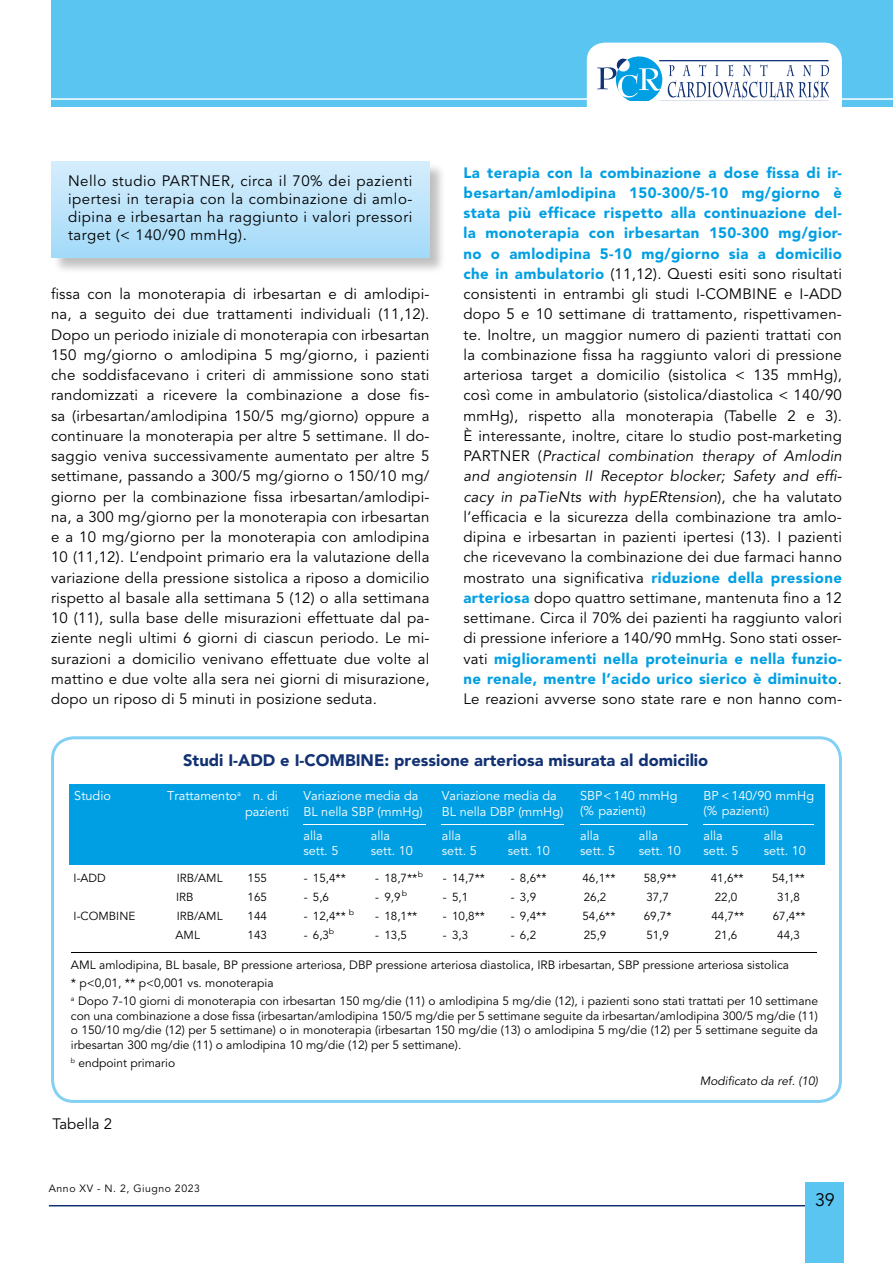
<style>
.page{position:relative;width:893px;height:1263px;background:#fff}
.page>*{position:absolute;margin:0;border:0;box-sizing:border-box;transform-origin:0 0}
.t1{font:18px "Avenir LT Std";color:#000}
.t2{font:900 16.5px "Avenir LT Std";color:#123274}
.t3{font:15px/20.2px "Avenir LT Std";letter-spacing:.015em;color:#000;text-align:justify}
.t4{font:12.75px/15.3px "Avenir LT Std";color:#fff}
.t5{font:12px/18px "Avenir LT Std";color:#000}
.t6{font:italic 12px "Avenir LT Std";color:#000}
.t7{font:11.7px "Avenir LT Std";color:#000}
.t8{font:10.5px "Avenir LT Std";letter-spacing:.05em;color:#000}
.s1{font-weight:900;color:#009fe3}
.s2{font-style:italic}
</style>
<div class="page">
<hr style="left:49px;top:1205px;width:761px;height:1px;background:#123274">
<div style="left:51px;top:0;width:842px;height:106px;background:#5bc5f2"></div>
<div style="left:587px;top:43px;width:255px;height:80px;background:#fff;border-radius:18px"></div>
<hr style="left:36px;top:98px;width:857px;height:2px;background:#fff">
<svg style="left:597px;top:56px;width:232px;height:44px"></svg>
<hr style="left:659px;top:60px;width:169px;height:1px;background:#14387f">
<div style="left:806px;top:1182px;width:38px;height:81px;background:#5bc5f2"></div>
<hr style="left:71px;top:952px;width:745px;height:1px;background:#000">
<div style="left:69px;top:784px;width:756px;height:80px;background:#009fe3"></div>
<hr style="left:303px;top:824px;width:123px;height:1px;background:#fff">
<hr style="left:442px;top:824px;width:122px;height:1px;background:#fff">
<hr style="left:580px;top:824px;width:107px;height:1px;background:#fff">
<hr style="left:704px;top:824px;width:110px;height:1px;background:#fff">
<div style="left:51px;top:736px;width:791px;height:367px;border:3px solid #83d0f5;border-radius:21px"></div>
<div style="left:52px;top:162px;width:395px;height:113px;background:#000;opacity:.25"></div>
<div style="left:51px;top:162px;width:378px;height:95px;background:linear-gradient(to bottom,#d5edfc,#a3daf8)"></div>
<p class="t3" style="left:68px;top:172px;width:346px;line-height:18px">Nello studio PARTNER, circa il 70% dei pazienti ipertesi in terapia con la combinazione di amlo&shy;dipina e irbesartan ha raggiunto i valori pressori target (&lt; 140/90 mmHg).</p>
<p class="t3" style="left:51px;top:284px;width:380px">fissa con la monoterapia di irbesartan e di amlodipi&shy;na, a seguito dei due trattamenti individuali (11,12).<br>Dopo un periodo iniziale di monoterapia con irbesartan 150 mg/giorno o amlodipina 5 mg/giorno, i pazienti che soddisfacevano i criteri di ammissione sono stati randomizzati a ricevere la combinazione a dose fis&shy;sa (irbesartan/amlodipina 150/5 mg/giorno) oppure a continuare la monoterapia per altre 5 settimane. Il do&shy;saggio veniva successivamente aumentato per altre 5 settimane, passando a 300/5 mg/giorno o 150/10 mg/ giorno per la combinazione fissa irbesartan/amlodipi&shy;na, a 300 mg/giorno per la monoterapia con irbesartan e a 10 mg/giorno per la monoterapia con amlodipina 10 (11,12). L’endpoint primario era la valutazione della variazione della pressione sistolica a riposo a domicilio rispetto al basale alla settimana 5 (12) o alla settimana 10 (11), sulla base delle misurazioni effettuate dal pa&shy;ziente negli ultimi 6 giorni di ciascun periodo. Le mi&shy;surazioni a domicilio venivano effettuate due volte al mattino e due volte alla sera nei giorni di misurazione, dopo un riposo di 5 minuti in posizione seduta.</p>
<p class="t3" style="left:463px;top:163px;width:380px"><span class="s1">La terapia con la combinazione a dose fissa di ir&shy;besartan/amlodipina 150-300/5-10 mg/giorno è stata più efficace rispetto alla continuazione del&shy;la monoterapia con irbesartan 150-300 mg/gior&shy;no o amlodipina 5-10 mg/giorno sia a domicilio che in ambulatorio</span> (11,12). Questi esiti sono risultati consistenti in entrambi gli studi I-COMBINE e I-ADD dopo 5 e 10 settimane di trattamento, rispettivamen&shy;te. Inoltre, un maggior numero di pazienti trattati con la combinazione fissa ha raggiunto valori di pressione arteriosa target a domicilio (sistolica &lt; 135 mmHg), così come in ambulatorio (sistolica/diastolica &lt; 140/90 mmHg), rispetto alla monoterapia (Tabelle 2 e 3).<br>È interessante, inoltre, citare lo studio post-marketing PARTNER (<span class="s2">Practical combination therapy of Amlodin and angiotensin II Receptor blocker; Safety and effi&shy;cacy in paTieNts with hypERtension</span>), che ha valutato l’efficacia e la sicurezza della combinazione tra amlo&shy;dipina e irbesartan in pazienti ipertesi (13). I pazienti che ricevevano la combinazione dei due farmaci hanno mostrato una significativa <span class="s1">riduzione della pressione arteriosa</span> dopo quattro settimane, mantenuta fino a 12 settimane. Circa il 70% dei pazienti ha raggiunto valori di pressione inferiore a 140/90 mmHg. Sono stati osser&shy;vati <span class="s1">miglioramenti nella proteinuria e nella funzio&shy;ne renale, mentre l’acido urico sierico è diminuito</span>.<br>Le reazioni avverse sono state rare e non hanno com-</p>
<p class="t2" style="left:183px;top:750px;width:527px">Studi I-ADD e I-COMBINE: pressione arteriosa misurata al domicilio</p>
<p class="t4" style="left:74px;top:789px;width:38px">Studio</p>
<p class="t4" style="left:245px;top:789px;width:46px;text-align:center">n. di pazienti</p>
<p class="t4" style="left:303px;top:789px;width:121px">Variazione media da<br>BL nella SBP (mmHg)</p>
<p class="t4" style="left:442px;top:789px;width:123px">Variazione media da<br>BL nella DBP (mmHg)</p>
<p class="t4" style="left:580px;top:789px;width:99px">SBP&lt;140 mmHg (% pazienti)</p>
<p class="t4" style="left:703px;top:789px;width:112px">BP &lt;140/90 mmHg (% pazienti)</p>
<p class="t4" style="left:303px;top:828px;width:37px">alla sett. 5</p>
<p class="t4" style="left:371px;top:828px;width:44px">alla sett. 10</p>
<p class="t4" style="left:442px;top:828px;width:37px">alla sett. 5</p>
<p class="t4" style="left:508px;top:828px;width:44px">alla sett. 10</p>
<p class="t4" style="left:580px;top:828px;width:37px">alla sett. 5</p>
<p class="t4" style="left:639px;top:828px;width:44px">alla sett. 10</p>
<p class="t4" style="left:703px;top:828px;width:37px">alla sett. 5</p>
<p class="t4" style="left:764px;top:828px;width:44px">alla sett. 10</p>
<p class="t4" style="left:167px;top:789px;width:75px">Trattamento<sup>a</sup></p>
<p class="t7" style="left:74px;top:871px;width:34px">I-ADD</p>
<p class="t7" style="left:177px;top:871px;width:47px">IRB/AML</p>
<p class="t7" style="left:248px;top:871px;width:21px">155</p>
<p class="t7" style="left:304px;top:871px;width:44px">- 15,4**</p>
<p class="t7" style="left:375px;top:871px;width:49px">- 18,7**<sup>b</sup></p>
<p class="t7" style="left:443px;top:871px;width:44px">- 14,7**</p>
<p class="t7" style="left:511px;top:871px;width:37px">- 8,6**</p>
<p class="t7" style="left:582px;top:871px;width:35px">46,1**</p>
<p class="t7" style="left:644px;top:871px;width:35px">58,9**</p>
<p class="t7" style="left:711px;top:871px;width:35px">41,6**</p>
<p class="t7" style="left:772px;top:871px;width:35px">54,1**</p>
<p class="t7" style="left:176px;top:890px;width:19px">IRB</p>
<p class="t7" style="left:248px;top:890px;width:21px">165</p>
<p class="t7" style="left:304px;top:890px;width:27px">- 5,6</p>
<p class="t7" style="left:375px;top:890px;width:33px">- 9,9<sup>b</sup></p>
<p class="t7" style="left:443px;top:890px;width:27px">- 5,1</p>
<p class="t7" style="left:511px;top:890px;width:27px">- 3,9</p>
<p class="t7" style="left:584px;top:890px;width:24px">26,2</p>
<p class="t7" style="left:646px;top:890px;width:24px">37,7</p>
<p class="t7" style="left:715px;top:890px;width:24px">22,0</p>
<p class="t7" style="left:777px;top:890px;width:24px">31,8</p>
<p class="t7" style="left:74px;top:909px;width:63px">I-COMBINE</p>
<p class="t7" style="left:177px;top:909px;width:47px">IRB/AML</p>
<p class="t7" style="left:248px;top:909px;width:21px">144</p>
<p class="t7" style="left:304px;top:909px;width:52px">- 12,4** <sup>b</sup></p>
<p class="t7" style="left:375px;top:909px;width:44px">- 18,1**</p>
<p class="t7" style="left:443px;top:909px;width:44px">- 10,8**</p>
<p class="t7" style="left:511px;top:909px;width:37px">- 9,4**</p>
<p class="t7" style="left:582px;top:909px;width:35px">54,6**</p>
<p class="t7" style="left:644px;top:909px;width:29px">69,7*</p>
<p class="t7" style="left:711px;top:909px;width:35px">44,7**</p>
<p class="t7" style="left:773px;top:909px;width:35px">67,4**</p>
<p class="t7" style="left:176px;top:928px;width:26px">AML</p>
<p class="t7" style="left:248px;top:928px;width:21px">143</p>
<p class="t7" style="left:304px;top:928px;width:32px">- 6,3<sup>b</sup></p>
<p class="t7" style="left:375px;top:928px;width:33px">- 13,5</p>
<p class="t7" style="left:443px;top:928px;width:27px">- 3,3</p>
<p class="t7" style="left:511px;top:928px;width:27px">- 6,2</p>
<p class="t7" style="left:584px;top:928px;width:24px">25,9</p>
<p class="t7" style="left:646px;top:928px;width:24px">51,9</p>
<p class="t7" style="left:715px;top:928px;width:24px">21,6</p>
<p class="t7" style="left:777px;top:928px;width:24px">44,3</p>
<p class="t5" style="left:71px;top:957px;width:749px">AML amlodipina, BL basale, BP pressione arteriosa, DBP pressione arteriosa diastolica, IRB irbesartan, SBP pressione arteriosa sistolica<br>* p&lt;0,01, ** p&lt;0,001 vs. monoterapia<br><sup>a</sup> Dopo 7-10 giorni di monoterapia con irbesartan 150 mg/die (11) o amlodipina 5 mg/die (12), i pazienti sono stati trattati per 10 settimane</p>
<p class="t5" style="left:71px;top:1009px;width:749px;line-height:14.4px;text-align:justify">con una combinazione a dose fissa (irbesartan/amlodipina 150/5 mg/die per 5 settimane seguite da irbesartan/amlodipina 300/5 mg/die (11) o 150/10 mg/die (12) per 5 settimane) o in monoterapia (irbesartan 150 mg/die (13) o amlodipina 5 mg/die (12) per 5 settimane seguite da irbesartan 300 mg/die (11) o amlodipina 10 mg/die (12) per 5 settimane).</p>
<p class="t5" style="left:71px;top:1054px;width:106px"><sup>b</sup> endpoint primario</p>
<p class="t6" style="left:700px;top:1073px;width:120px">Modificato da ref. (10)</p>
<p class="t3" style="left:53px;top:1114px;width:61px">Tabella 2</p>
<p class="t8" style="left:49px;top:1182px;width:153px">Anno XV - N. 2, Giugno 2023</p>
<p class="t1" style="left:815px;top:1189px;width:21px">39</p>
</div>
